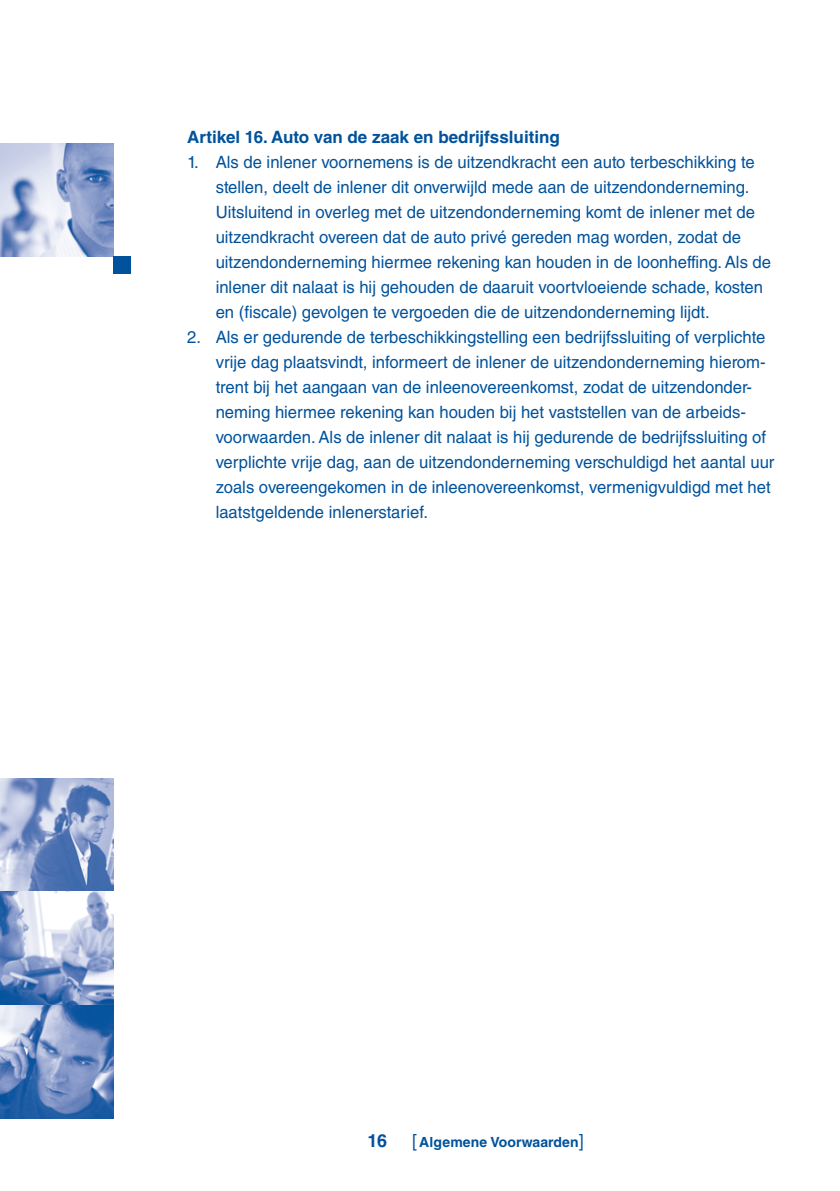
<style>
.page{position:relative;width:840px;height:1191px;background:#fff}
.page>*{position:absolute;margin:0;border:0;box-sizing:border-box;transform-origin:0 0}
.t1{font:700 18px "Helvetica LT Std";color:#01529c}
.t2{font:17px/25px "Helvetica LT Std";color:#01529c}
.t3{font:700 17px "Helvetica LT Std";color:#01529c}
.t4{font:700 14px "Helvetica LT Std";letter-spacing:.01em;color:#01529c}
.s1{font-weight:400;font-size:18px}
</style>
<div class="page">
<img style="left:0;top:778px;width:113px;height:113px">
<svg style="left:0;top:891px;width:113px;height:114px"></svg>
<svg style="left:0;top:1005px;width:113px;height:113px;background:#6e8ec1"></svg>
<img style="left:0;top:143px;width:113px;height:114px">
<div style="left:113px;top:257px;width:17px;height:17px;background:#01529c"></div>
<p class="t3" style="left:187px;top:127px;width:374px">Artikel 16. Auto van de zaak en bedrijfssluiting</p>
<p class="t2" style="left:215px;top:150px;width:556px;text-indent:-28px">1. Als de inlener voornemens is de uitzendkracht een auto terbeschikking te stellen, deelt de inlener dit onverwijld mede aan de uitzendonderneming.<br>Uitsluitend in overleg met de uitzendonderneming komt de inlener met de uitzendkracht overeen dat de auto privé gereden mag worden, zodat de uitzendonderneming hiermee rekening kan houden in de loonheffing. Als de inlener dit nalaat is hij gehouden de daaruit voortvloeiende schade, kosten en (fiscale) gevolgen te vergoeden die de uitzendonderneming lijdt.</p>
<p class="t2" style="left:215px;top:325px;width:560px;text-indent:-28px">2. Als er gedurende de terbeschikkingstelling een bedrijfssluiting of verplichte vrije dag plaatsvindt, informeert de inlener de uitzendonderneming hierom&shy;trent bij het aangaan van de inleenovereenkomst, zodat de uitzendonder&shy;neming hiermee rekening kan houden bij het vaststellen van de arbeids&shy;voorwaarden. Als de inlener dit nalaat is hij gedurende de bedrijfssluiting of verplichte vrije dag, aan de uitzendonderneming verschuldigd het aantal uur zoals overeengekomen in de inleenovereenkomst, vermenigvuldigd met het laatstgeldende inlenerstarief.</p>
<p class="t1" style="left:367px;top:1129px;width:21px">16</p>
<p class="t4" style="left:412px;top:1133px;width:173px"><span class="s1">[</span> Algemene Voorwaarden<span class="s1">]</span></p>
</div>
